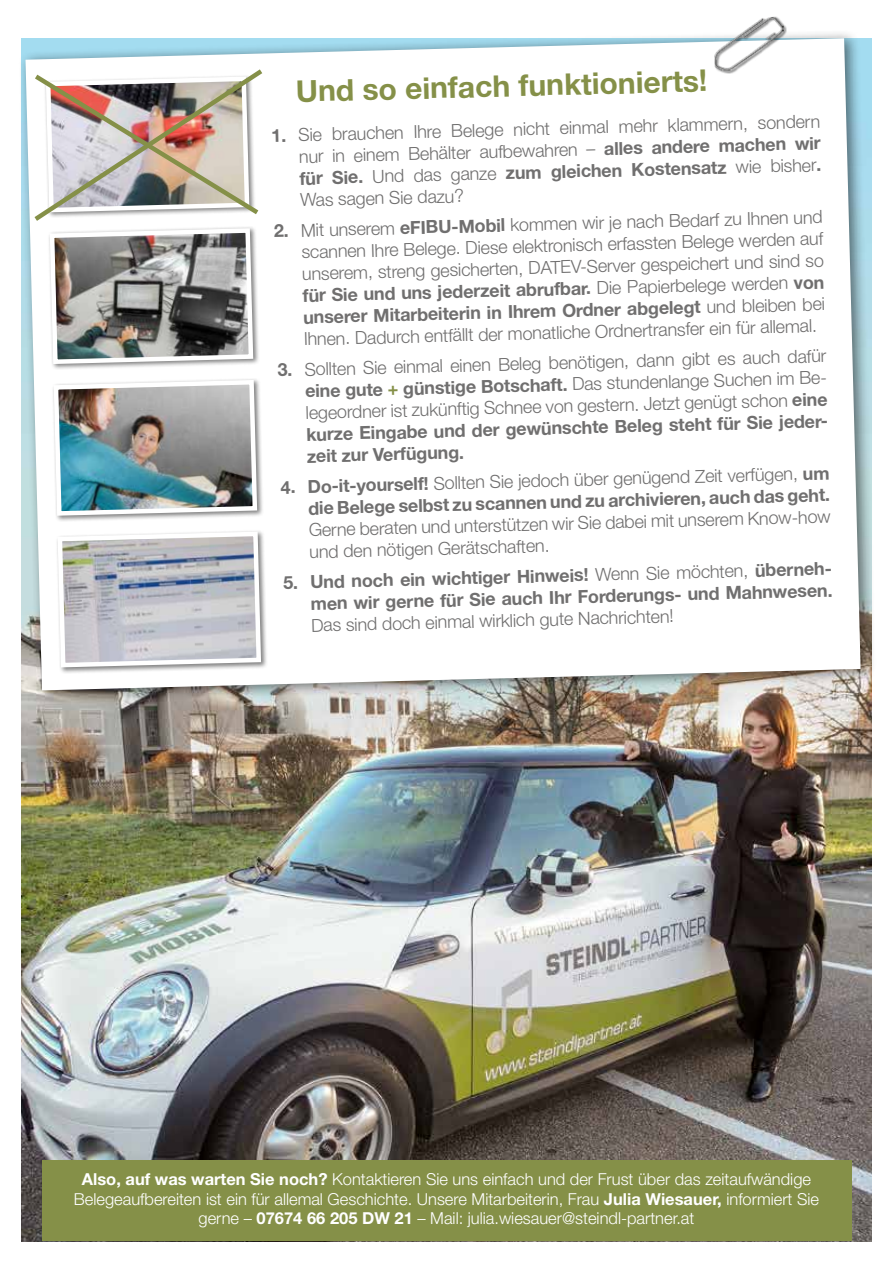
<style>
.page{position:relative;width:893px;height:1263px;background:#fff}
.page>*{position:absolute;margin:0;border:0;box-sizing:border-box;transform-origin:0 0}
.t1{font:700 30px "Helvetica Neue LT Std";color:#859048}
.t2{font:300 18px/21.9px "Helvetica Neue LT Std";color:#706f6f}
.t3{font:700 18px/22px "Helvetica Neue LT Std";color:#706f6f;text-align:right}
.t4{font:300 16.5px/19.5px "Helvetica Neue LT Std";color:#fff;text-align:center}
.s1{font-weight:700}
.s2{font-weight:700;color:#859048}
.s3{font-weight:300}
</style>
<div class="page">
<img style="left:21px;top:704px;width:851px;height:538px">
<div style="left:18px;top:29px;width:858px;height:675px;background:#000;opacity:.5"></div>
<svg style="left:26px;top:38px;width:835px;height:652px"></svg>
<div style="left:48px;top:226px;width:212px;height:144px;background:#000;opacity:.5"></div>
<div style="left:52px;top:378px;width:212px;height:144px;background:#000;opacity:.5"></div>
<img style="left:51px;top:378px;width:208px;height:140px">
<div style="left:56px;top:530px;width:212px;height:144px;background:#000;opacity:.5"></div>
<svg style="left:55px;top:529px;width:208px;height:141px"></svg>
<div style="left:714px;top:17px;width:73px;height:57px;background:#000;opacity:.5"></div>
<img style="left:713px;top:17px;width:72px;height:54px">
<div style="left:42px;top:1161px;width:809px;height:80px;background:#859048"></div>
<img style="left:30px;top:65px;width:237px;height:301px">
<h1 class="t1" style="left:296px;top:71px;width:413px;rotate:-1deg">Und so einfach funktionierts!</h1>
<p class="t2" style="left:271px;top:121px;width:551px;line-height:22.6px;text-align:right;rotate:-1deg"><span class="s1">1.</span> Sie brauchen Ihre Belege nicht einmal mehr klammern, sondern nur in einem Behälter aufbewahren – <span class="s1">alles andere mach</span><sup>en</sup> <sup>wir</sup></p>
<p class="t2" style="left:299px;top:164px;width:523px;line-height:23.5px;rotate:-1deg"><span class="s1">für Sie.</span> Und das ganze <span class="s1">zum gleichen Kostensatz</span> wie bisher<span class="s1">.<br></span>Was sagen Sie dazu?</p>
<p class="t2" style="left:301px;top:216px;width:524px;text-align:justify;text-indent:-27px;rotate:-1deg"><span class="s1">2.</span> Mit unserem <span class="s1">eFIBU-Mobil</span> kommen wir je nach Bedarf zu Ihnen und scannen Ihre Belege. Diese elektronisch erfassten Belege werden auf unserem, streng gesicherten, DATEV-Server gespeichert und sind so <span class="s1">für Sie und uns jederzeit abrufbar.</span> Die Papierbelege werden <sup>von </sup><span class="s1">unserer Mitarbeiterin in Ihrem Ordner abgelegt</span> und bleiben bei Ihnen. Dadurch entfällt der monatliche Ordnertransfer ein für allemal.</p>
<p class="t2" style="left:277px;top:356px;width:553px;line-height:22.6px;text-align:right;rotate:-1deg"><span class="s1">3.</span> Sollten Sie einmal einen Beleg benötigen, dann gibt es auch dafür <span class="s1">eine gute</span> <span class="s2">+</span> <span class="s1">günstige Botschaft.</span> Das stundenlange Suchen im Be-</p>
<p class="t2" style="left:306px;top:400px;width:525px;line-height:21.3px;rotate:-1deg">legeordner ist zukünftig Schnee von gestern. Jetzt genügt schon <span class="s1">eine kurze Eingabe und der gewünschte Beleg steht für Sie jeder-</span></p>
<p class="t3" style="left:307px;top:444px;width:159px;rotate:-1deg">zeit zur Verfügung.</p>
<p class="t3" style="left:280px;top:473px;width:551px;rotate:-1deg">4. Do-it-yourself! <span class="s3">Sollten Sie jedoch über genügend Zeit verfügen,</span> um die Belege selbst zu scannen und zu archivieren, auch das geht.</p>
<p class="t2" style="left:309px;top:516px;width:523px;line-height:22.8px;rotate:-1deg">Gerne beraten und unterstützen wir Sie dabei mit unserem Know-how und den nötigen Gerätschaften.</p>
<p class="t3" style="left:283px;top:570px;width:552px;line-height:21px;rotate:-1deg">5. Und noch ein wichtiger Hinweis! <span class="s3">Wenn Sie möchten,</span> überneh&shy;men wir gerne für Sie auch Ihr Forderungs- und Mahnwesen.</p>
<p class="t2" style="left:311px;top:612px;width:364px;rotate:-1deg">Das sind doch einmal wirklich gute Nachrichten!</p>
<p class="t4" style="left:74px;top:1169px;width:747px"><span class="s1">Also, auf was warten Sie noch?</span> Kontaktieren Sie uns einfach und der Frust über das zeitaufwändige<br>Belegeaufbereiten ist ein für allemal Geschichte. Unsere Mitarbeiterin, Frau <span class="s1">Julia Wiesauer,</span> informiert Sie gerne – <span class="s1">07674 66 205 DW 21</span> – Mail: julia.wiesauer@steindl-partner.at</p>
</div>
